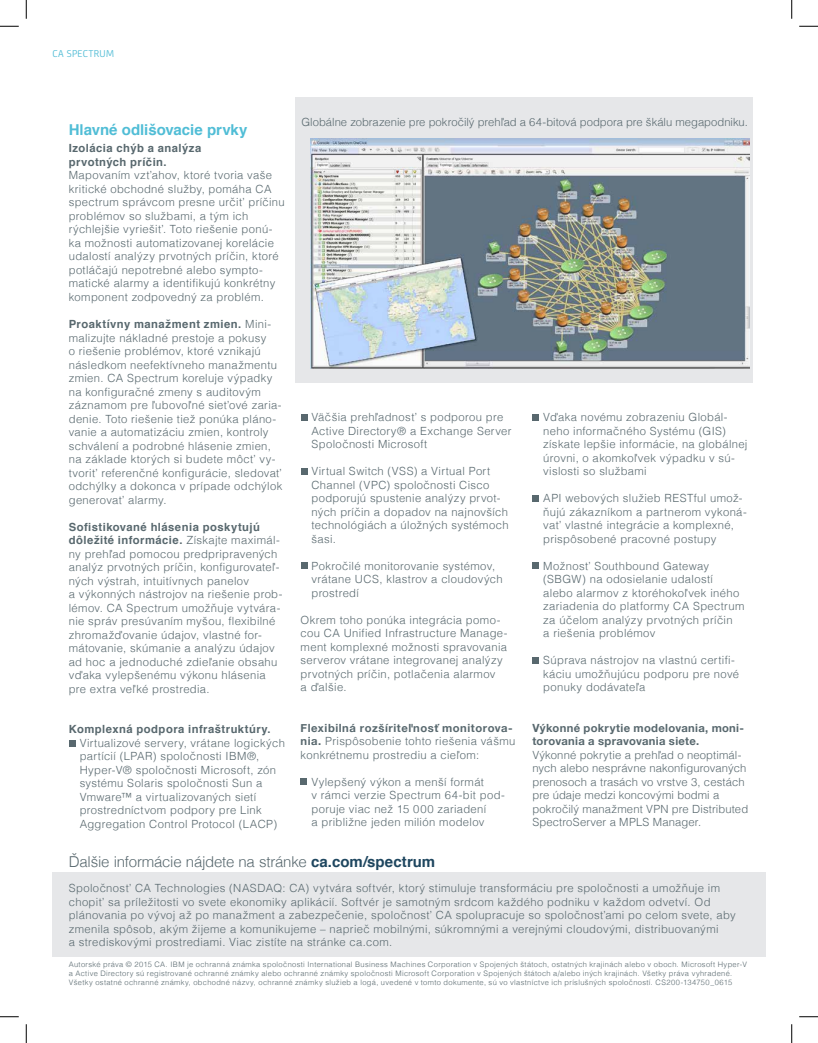
<style>
.page{position:relative;width:818px;height:1043px;background:#fff}
.page>*{position:absolute;margin:0;border:0;box-sizing:border-box;transform-origin:0 0}
.t1{font:300 15px "Helvetica";letter-spacing:-.015em;color:#58686e}
.t2{font:700 15px "Helvetica";color:#50bdd6}
.Paragraph_Style_1{font:300 11.25px/13.5px "Helvetica";letter-spacing:.03em;color:#58686e}
.Paragraph_Style_1-2{font:300 11.25px/13.5px "Helvetica";letter-spacing:.01em;color:#58686e}
.Paragraph_Style_1-3{font:300 11.25px "Helvetica";color:#58686e}
.Paragraph_Style_1-4{font:700 11.25px "Helvetica";letter-spacing:.04em;color:#58686e}
.Paragraph_Style_1-5{font:700 11.25px/13.5px "Helvetica Neue";letter-spacing:.03em;color:#58686e}
.t3{font:10.62px "CA Sans";letter-spacing:.02em;color:#51bcd5}
.t4{font:300 7.5px/9px "Helvetica";letter-spacing:.045em;color:#58686e}
.s1{font-weight:700}
.s2{font-family:"Helvetica Neue";font-weight:700}
.s3{font-weight:700;color:#1e465f}
</style>
<div class="page">
<div style="left:52px;top:872px;width:714px;height:84px;background:#e6e7e9"></div>
<div style="left:295px;top:98px;width:472px;height:285px;background:#e6e7e9"></div>
<img style="left:310px;top:139px;width:439px;height:229px">
<div style="left:69px;top:740px;width:7px;height:6px;background:#58686e"></div>
<svg style="left:301px;top:414px;width:6px;height:6px"></svg>
<svg style="left:532px;top:414px;width:6px;height:6px"></svg>
<svg style="left:301px;top:468px;width:6px;height:6px"></svg>
<div style="left:532px;top:495px;width:6px;height:7px;background:#58686e"></div>
<div style="left:301px;top:562px;width:6px;height:7px;background:#58686e"></div>
<div style="left:532px;top:562px;width:6px;height:7px;background:#58686e"></div>
<div style="left:532px;top:657px;width:6px;height:7px;background:#58686e"></div>
<div style="left:300px;top:778px;width:7px;height:6px;background:#58686e"></div>
<div style="left:753px;top:88px;width:45px;height:318px;background:#fff"></div>
<svg style="left:0;top:25px;width:19px;height:2px"></svg>
<svg style="left:799px;top:25px;width:19px;height:2px"></svg>
<svg style="left:0;top:1016px;width:19px;height:1px"></svg>
<svg style="left:799px;top:1016px;width:19px;height:1px"></svg>
<svg style="left:25px;top:0;width:2px;height:19px"></svg>
<svg style="left:25px;top:1024px;width:2px;height:18px"></svg>
<svg style="left:791px;top:0;width:1px;height:19px"></svg>
<svg style="left:791px;top:1024px;width:1px;height:18px"></svg>
<p class="t3" style="left:53px;top:46px;width:63px">CA SPECTRUM</p>
<p class="t2" style="left:69px;top:118px;width:180px">Hlavné odlišovacie prvky</p>
<p class="Paragraph_Style_1-4" style="left:69px;top:139px;width:134px">Izolácia chýb a analýza</p>
<p class="Paragraph_Style_1-4" style="left:69px;top:153px;width:99px">prvotných príčin.</p>
<p class="Paragraph_Style_1" style="left:69px;top:168px;width:217px">Mapovaním vzťahov, ktoré tvoria vaše kritické obchodné služby, pomáha CA spectrum správcom presne určiť príčinu</p>
<p class="Paragraph_Style_1" style="left:69px;top:208px;width:211px">problémov so službami, a tým ich rýchlejšie vyriešiť. Toto riešenie ponú&shy;ka možnosti automatizovanej korelácie udalostí analýzy prvotných príčin, ktoré potláčajú nepotrebné alebo sympto&shy;matické alarmy a identifikujú konkrétny komponent zodpovedný za problém.</p>
<p class="Paragraph_Style_1" style="left:69px;top:316px;width:215px"><span class="s1">Proaktívny manažment zmien.</span> Mini&shy;malizujte nákladné prestoje a pokusy<br>o riešenie problémov, ktoré vznikajú následkom neefektívneho manažmentu zmien. CA Spectrum koreluje výpadky na konfiguračné zmeny s auditovým záznamom pre ľubovoľné sieťové zaria&shy;denie. Toto riešenie tiež ponúka pláno&shy;vanie a automatizáciu zmien, kontroly schválení a podrobné hlásenie zmien, na základe ktorých si budete môcť vy&shy;tvoriť referenčné konfigurácie, sledovať odchýlky a dokonca v prípade odchýlok generovať alarmy.</p>
<p class="Paragraph_Style_1" style="left:69px;top:519px;width:215px"><span class="s1">Sofistikované hlásenia poskytujú dôležité informácie.</span> Získajte maximál&shy;ny prehľad pomocou predpripravených analýz prvotných príčin, konfigurovateľ&shy;ných výstrah, intuitívnych panelov<br>a výkonných nástrojov na riešenie prob&shy;lémov. CA Spectrum umožňuje vytvára&shy;nie správ presúvaním myšou, flexibilné zhromažďovanie údajov, vlastné for&shy;mátovanie, skúmanie a analýzu údajov ad hoc a jednoduché zdieľanie obsahu vďaka vylepšenému výkonu hlásenia pre extra veľké prostredia.</p>
<p class="Paragraph_Style_1-4" style="left:69px;top:720px;width:203px">Komplexná podpora infraštruktúry.</p>
<p class="Paragraph_Style_1" style="left:80px;top:735px;width:207px">Virtualizové servery, vrátane logických partícií (LPAR) spoločnosti IBM®, Hyper-V® spoločnosti Microsoft, zón systému Solaris spoločnosti Sun a Vmware™ a virtualizovaných sietí prostredníctvom podpory pre Link Aggregation Control Protocol (LACP)</p>
<p class="Paragraph_Style_1-3" style="left:301px;top:113px;width:448px">Globálne zobrazenie pre pokročilý prehľad a 64-bitová podpora pre škálu megapodniku.</p>
<p class="Paragraph_Style_1" style="left:311px;top:409px;width:201px">Väčšia prehľadnosť s podporou pre<br>Active Directory® a Exchange Server</p>
<p class="Paragraph_Style_1" style="left:311px;top:436px;width:117px">Spoločnosti Microsoft</p>
<p class="Paragraph_Style_1" style="left:311px;top:463px;width:198px">Virtual Switch (VSS) a Virtual Port<br>Channel (VPC) spoločnosti Cisco podporujú spustenie analýzy prvot&shy;ných príčin a dopadov na najnovších technológiách a úložných systémoch šasi.</p>
<p class="Paragraph_Style_1" style="left:311px;top:558px;width:193px">Pokročilé monitorovanie systémov, vrátane UCS, klastrov a cloudových prostredí</p>
<p class="Paragraph_Style_1" style="left:300px;top:612px;width:208px">Okrem toho ponúka integrácia pomo&shy;cou CA Unified Infrastructure Manage&shy;ment komplexné možnosti spravovania serverov vrátane integrovanej analýzy prvotných príčin, potlačenia alarmov<br>a ďalšie.</p>
<p class="Paragraph_Style_1" style="left:300px;top:720px;width:216px"><span class="s2">Flexibilná rozšíriteľnosť monitorova&shy;nia.</span> Prispôsobenie tohto riešenia vášmu konkrétnemu prostrediu a cieľom:</p>
<p class="Paragraph_Style_1" style="left:311px;top:774px;width:195px">Vylepšený výkon a menší formát<br>v rámci verzie Spectrum 64-bit pod&shy;poruje viac než 15 000 zariadení<br>a približne jeden milión modelov</p>
<p class="Paragraph_Style_1" style="left:543px;top:409px;width:206px">Vďaka novému zobrazeniu Globál&shy;neho informačného Systému (GIS) získate lepšie informácie, na globálnej úrovni, o akomkoľvek výpadku v sú&shy;vislosti so službami</p>
<p class="Paragraph_Style_1" style="left:543px;top:490px;width:205px">API webových služieb RESTful umož&shy;ňujú zákazníkom a partnerom vykoná&shy;vať vlastné integrácie a komplexné,</p>
<p class="Paragraph_Style_1" style="left:543px;top:531px;width:175px">prispôsobené pracovné postupy</p>
<p class="Paragraph_Style_1" style="left:543px;top:558px;width:203px">Možnosť Southbound Gateway (SBGW) na odosielanie udalostí alebo alarmov z ktoréhokoľvek iného zariadenia do platformy CA Spectrum za účelom analýzy prvotných príčin<br>a riešenia problémov</p>
<p class="Paragraph_Style_1" style="left:543px;top:652px;width:197px">Súprava nástrojov na vlastnú certifi&shy;káciu umožňujúcu podporu pre nové ponuky dodávateľa</p>
<p class="Paragraph_Style_1-5" style="left:532px;top:721px;width:213px">Výkonné pokrytie modelovania, moni&shy;torovania a spravovania siete.</p>
<p class="Paragraph_Style_1-2" style="left:532px;top:747px;width:217px">Výkonné pokrytie a prehľad o neoptimál&shy;nych alebo nesprávne nakonfigurovaných prenosoch a trasách vo vrstve 3, cestách pre údaje medzi koncovými bodmi a pokročilý manažment VPN pre Distributed SpectroServer a MPLS Manager.</p>
<p class="t1" style="left:69px;top:849px;width:368px">Ďalšie informácie nájdete na stránke <span class="s3">ca.com/spectrum</span></p>
<p class="Paragraph_Style_1" style="left:69px;top:880px;width:668px">Spoločnosť CA Technologies (NASDAQ: CA) vytvára softvér, ktorý stimuluje transformáciu pre spoločnosti a umožňuje im chopiť sa príležitosti vo svete ekonomiky aplikácií. Softvér je samotným srdcom každého podniku v každom odvetví. Od plánovania po vývoj až po manažment a zabezpečenie, spoločnosť CA spolupracuje so spoločnosťami po celom svete, aby zmenila spôsob, akým žijeme a komunikujeme – naprieč mobilnými, súkromnými a verejnými cloudovými, distribuovanými</p>
<p class="Paragraph_Style_1" style="left:69px;top:934px;width:325px">a strediskovými prostrediami. Viac zistíte na stránke ca.com.</p>
<p class="t4" style="left:69px;top:959px;width:679px">Autorské práva © 2015 CA. IBM je ochranná známka spoločnosti International Business Machines Corporation v Spojených štátoch, ostatných krajinách alebo v oboch. Microsoft Hyper-V a Active Directory sú registrované ochranné známky alebo ochranné známky spoločnosti Microsoft Corporation v Spojených štátoch a/alebo iných krajinách. Všetky práva vyhradené.<br>Všetky ostatné ochranné známky, obchodné názvy, ochranné známky služieb a logá, uvedené v tomto dokumente, sú vo vlastníctve ich príslušných spoločností. CS200-134750_0615</p>
</div>
